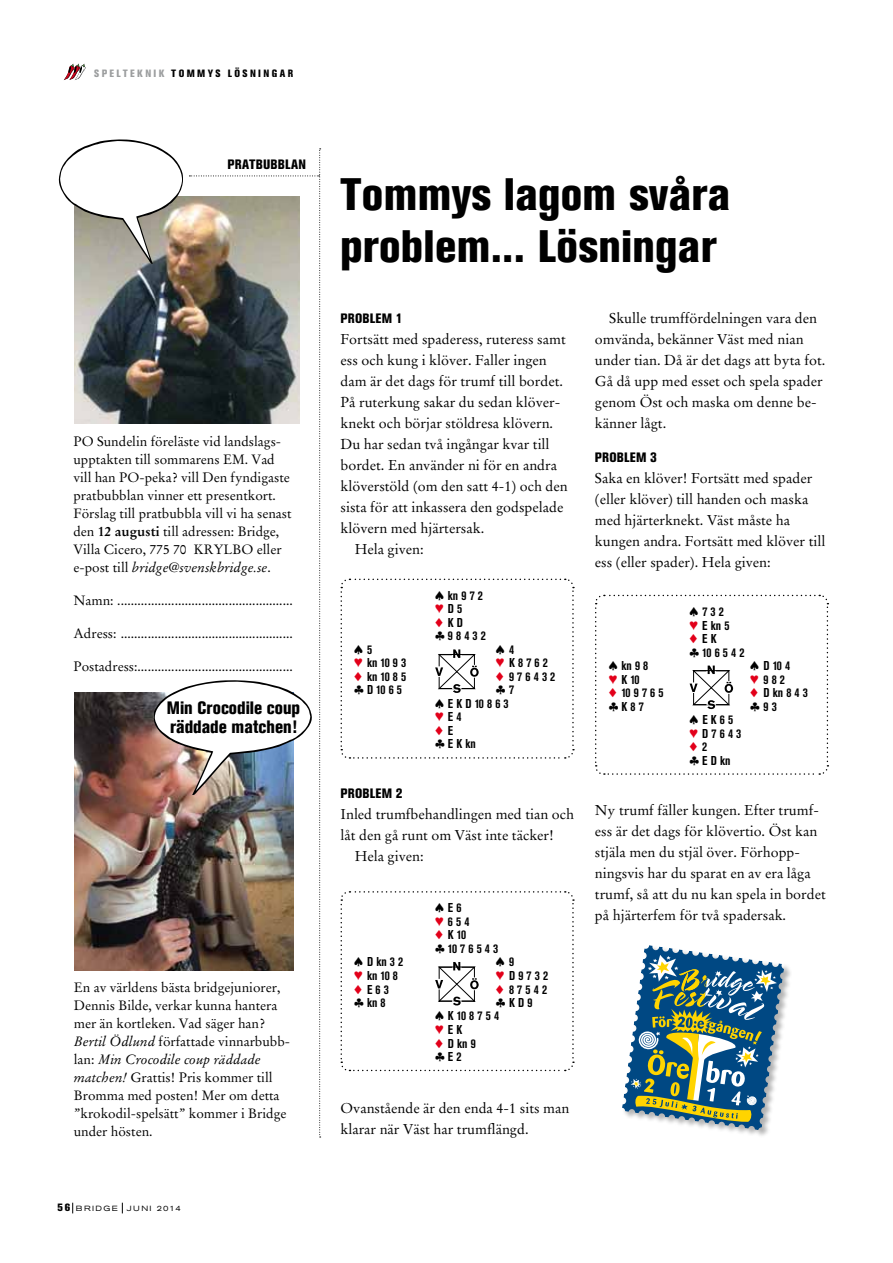
<style>
.page{position:relative;width:893px;height:1263px;background:#fff}
.page>*{position:absolute;margin:0;border:0;box-sizing:border-box;transform-origin:0 0}
.t1{font:800 condensed 45px/52.5px "Akzidenz Grotesk BE";color:#000}
.t2{font:800 condensed 17.85px/19.5px "Akzidenz Grotesk BE";color:#000;scale:.96 1}
.t3{font:14.25px/21px "Stempel Garamond";color:#000}
.t4{font:13.5px/18px "Stempel Garamond";color:#000}
.t5{font:800 condensed 13.5px "Akzidenz Grotesk BE";letter-spacing:.02em;color:#000}
.t6{font:700 condensed 12.75px/13.5px "Akzidenz Grotesk BE";letter-spacing:-.035em;color:#000}
.t7{font:12.75px "Cards";color:#000}
.t8{font:12.75px "Cards";color:#e2001a}
.t9{font:800 condensed 10.5px "Akzidenz Grotesk BE";color:#000}
.t10{font:800 condensed 10.5px "Akzidenz Grotesk BE";color:#9c9e9f}
.t11{font:expanded 7.5px "Akzidenz Grotesk BE";letter-spacing:.18em;color:#000}
.s1{font-family:"Stempel Garamond LT Std";font-weight:700}
.s2{font-style:italic}
.s3{font-weight:800;font-stretch:normal;font-size:10.5px}
.s4{font-family:"Cards";font-weight:400;font-stretch:normal}
.s5{font-family:"Cards";font-weight:400;font-stretch:normal;color:#e2001a}
.s6{font-family:"Akzidenz Grotesk BE";font-weight:700;font-stretch:condensed}
.s7{font-family:"Akzidenz Grotesk BE";font-weight:700;font-stretch:condensed;color:#000}
</style>
<div class="page">
<svg style="left:340px;top:578px;width:234px;height:181px"></svg>
<svg style="left:340px;top:891px;width:234px;height:181px"></svg>
<svg style="left:595px;top:594px;width:234px;height:181px"></svg>
<svg style="left:64px;top:64px;width:21px;height:16px"></svg>
<div style="left:622px;top:945px;width:170px;height:193px;background:#000;opacity:.3"></div>
<svg style="left:622px;top:945px;width:162px;height:185px"></svg>
<img style="left:59px;top:139px;width:262px;height:998px">
<p class="t10" style="left:94px;top:68px;width:24px">SPELTEKNIK</p>
<p class="t9" style="left:171px;top:68px;width:10px">TOMM</p>
<p class="t9" style="left:208px;top:68px;width:29px">YS LÖSNINGAR</p>
<p class="t5" style="left:227px;top:156px;width:80px">Pratbubblan</p>
<p class="t4" style="left:73px;top:433px;width:220px">PO Sundelin föreläste vid landslags&shy;upptakten till sommarens EM. Vad vill han PO-peka? vill Den fyndigaste pratbubblan vinner ett presentkort.<br>Förslag till pratbubbla vill vi ha senast den <span class="s1">12 augusti</span> till adressen: Bridge, Villa Cicero, 775 70 KRYLBO eller e-post till <span class="s2">bridge@svenskbridge.se</span>.</p>
<p class="t4" style="left:73px;top:591px;width:221px">Namn: ....................................................</p>
<p class="t4" style="left:73px;top:624px;width:221px">Adress: ...................................................</p>
<p class="t4" style="left:73px;top:657px;width:221px">Postadress:..............................................</p>
<p class="t2" style="left:167px;top:698px;width:140px">Min Crocodile coup räddade matchen!</p>
<p class="t4" style="left:74px;top:978px;width:218px">En av världens bästa bridgejuniorer,<br>Dennis Bilde, verkar kunna hantera mer än kortleken. Vad säger han?<br><span class="s2">Bertil Ödlund</span> författade vinnarbubb&shy;lan: <span class="s2">Min Crocodile coup räddade matchen!</span> Grattis! Pris kommer till<br>Bromma med posten! Mer om detta ”krokodil-spelsätt” kommer i Bridge under hösten.</p>
<p class="t11" style="left:58px;top:1203px;width:125px"><span class="s3">56</span> BRIDGE JUNI 2014</p>
<h1 class="t1" style="left:340px;top:168px;width:391px">Tommys lagom svåra problem... Lösningar</h1>
<p class="t5" style="left:341px;top:310px;width:16px">PROBLEM</p>
<p class="t5" style="left:396px;top:310px;width:8px">1</p>
<p class="t3" style="left:341px;top:328px;width:227px">Fortsätt med spaderess, ruteress samt</p>
<p class="t3" style="left:341px;top:349px;width:208px">ess och kung i klöver. Faller ingen</p>
<p class="t3" style="left:341px;top:370px;width:224px">dam är det dags för trumf till bordet.</p>
<p class="t3" style="left:341px;top:391px;width:221px">På ruterkung sakar du sedan klöver-</p>
<p class="t3" style="left:341px;top:412px;width:214px">knekt och börjar stöldresa klövern.</p>
<p class="t3" style="left:341px;top:433px;width:211px">Du har sedan två ingångar kvar till</p>
<p class="t3" style="left:341px;top:454px;width:218px">bordet. En använder ni för en andra</p>
<p class="t3" style="left:341px;top:475px;width:229px">klöverstöld (om den satt 4-1) och den</p>
<p class="t3" style="left:341px;top:496px;width:224px">sista för att inkassera den godspelade</p>
<p class="t3" style="left:341px;top:517px;width:145px">klövern med hjärtersak.</p>
<p class="t3" style="left:355px;top:538px;width:70px">Hela given:</p>
<p class="t6" style="left:435px;top:589px;width:52px"><span class="s4">S</span> kn 9 7 2<br><span class="s5">3</span> D 5<br><span class="s5">2</span> K D<br><span class="s4">C</span>9 8 4 3 2</p>
<p class="t7" style="left:354px;top:643px;width:19px">S <span class="s6">5</span></p>
<p class="t7" style="left:496px;top:643px;width:20px">S <span class="s6">4</span></p>
<p class="t6" style="left:354px;top:656px;width:53px"><span class="s5">3</span> kn 10 9 3</p>
<p class="t6" style="left:496px;top:656px;width:54px"><span class="s5">3</span> K 8 7 6 2</p>
<p class="t6" style="left:354px;top:670px;width:53px"><span class="s5">2</span> kn 10 8 5</p>
<p class="t6" style="left:496px;top:670px;width:61px"><span class="s5">2</span> 9 7 6 4 3 2</p>
<p class="t6" style="left:354px;top:683px;width:49px"><span class="s4">C</span> D 10 6 5</p>
<p class="t7" style="left:496px;top:684px;width:20px">C <span class="s6">7</span></p>
<p class="t6" style="left:435px;top:697px;width:75px"><span class="s4">S</span> E K D 10 8 6 3<br><span class="s5">3</span> E 4</p>
<p class="t8" style="left:435px;top:724px;width:20px">2 <span class="s7">E</span></p>
<p class="t6" style="left:435px;top:737px;width:42px"><span class="s4">C</span> E K kn</p>
<p class="t5" style="left:341px;top:786px;width:16px">PROBLEM</p>
<p class="t5" style="left:396px;top:786px;width:8px">2</p>
<p class="t3" style="left:341px;top:804px;width:235px">Inled trumfbehandlingen med tian och</p>
<p class="t3" style="left:341px;top:825px;width:215px">låt den gå runt om Väst inte täcker!</p>
<p class="t3" style="left:355px;top:846px;width:70px">Hela given:</p>
<p class="t6" style="left:435px;top:901px;width:65px"><span class="s4">S</span> E 6<br><span class="s5">3</span> 6 5 4<br><span class="s5">2</span> K 10<br><span class="s4">C</span> 10 7 6 5 4 3</p>
<p class="t6" style="left:354px;top:955px;width:50px"><span class="s4">S</span> D kn 3 2</p>
<p class="t7" style="left:496px;top:956px;width:20px">S <span class="s6">9</span></p>
<p class="t6" style="left:354px;top:969px;width:45px"><span class="s5">3</span> kn 10 8</p>
<p class="t6" style="left:496px;top:969px;width:54px"><span class="s5">3</span> D 9 7 3 2</p>
<p class="t6" style="left:354px;top:982px;width:36px"><span class="s5">2</span> E 6 3</p>
<p class="t6" style="left:496px;top:982px;width:53px"><span class="s5">2</span> 8 7 5 4 2</p>
<p class="t6" style="left:354px;top:996px;width:33px"><span class="s4">C</span> kn 8</p>
<p class="t6" style="left:435px;top:996px;width:99px;text-indent:61px"><span class="s4">C</span> K D 9<br><span class="s4">S</span> K 10 8 7 5 4<br><span class="s5">3</span> E K<br><span class="s5">2</span> D kn 9<br><span class="s4">C</span>E 2</p>
<p class="t3" style="left:595px;top:307px;width:232px;text-indent:14px">Skulle trumffördelningen vara den omvända, bekänner Väst med nian under tian. Då är det dags att byta fot.<br>Gå då upp med esset och spela spader genom Öst och maska om denne be&shy;känner lågt.</p>
<p class="t5" style="left:595px;top:450px;width:16px">PROBLEM</p>
<p class="t5" style="left:650px;top:450px;width:8px">3</p>
<p class="t3" style="left:595px;top:468px;width:232px">Saka en klöver! Fortsätt med spader (eller klöver) till handen och maska med hjärterknekt. Väst måste ha kungen andra. Fortsätt med klöver till ess (eller spader). Hela given:</p>
<p class="t6" style="left:689px;top:605px;width:56px"><span class="s4">S</span> 7 3 2<br><span class="s5">3</span> E kn 5<br><span class="s5">2</span> E K<br><span class="s4">C</span> 10 6 5 4 2</p>
<p class="t6" style="left:609px;top:659px;width:41px"><span class="s4">S</span> kn 9 8</p>
<p class="t6" style="left:750px;top:659px;width:41px"><span class="s4">S</span> D 10 4</p>
<p class="t6" style="left:609px;top:672px;width:32px"><span class="s5">3</span> K 10</p>
<p class="t6" style="left:750px;top:672px;width:36px"><span class="s5">3</span> 9 8 2</p>
<p class="t6" style="left:609px;top:686px;width:56px"><span class="s5">2</span> 10 9 7 6 5</p>
<p class="t6" style="left:750px;top:686px;width:59px"><span class="s5">2</span> D kn 8 4 3</p>
<p class="t6" style="left:609px;top:699px;width:37px"><span class="s4">C</span>K 8 7</p>
<p class="t6" style="left:750px;top:699px;width:28px"><span class="s4">C</span> 9 3</p>
<p class="t6" style="left:690px;top:713px;width:53px"><span class="s4">S</span> E K 6 5<br><span class="s5">3</span> D 7 6 4 3</p>
<p class="t8" style="left:689px;top:740px;width:19px">2 <span class="s7">2</span></p>
<p class="t6" style="left:689px;top:753px;width:42px"><span class="s4">C</span> E D kn</p>
<p class="t3" style="left:595px;top:799px;width:232px">Ny trumf fäller kungen. Efter trumf&shy;ess är det dags för klövertio. Öst kan stjäla men du stjäl över. Förhopp&shy;ningsvis har du sparat en av era låga trumf, så att du nu kan spela in bordet på hjärterfem för två spadersak.</p>
<p class="t3" style="left:341px;top:1098px;width:230px">Ovanstående är den enda 4-1 sits man klarar när Väst har trumflängd.</p>
</div>
